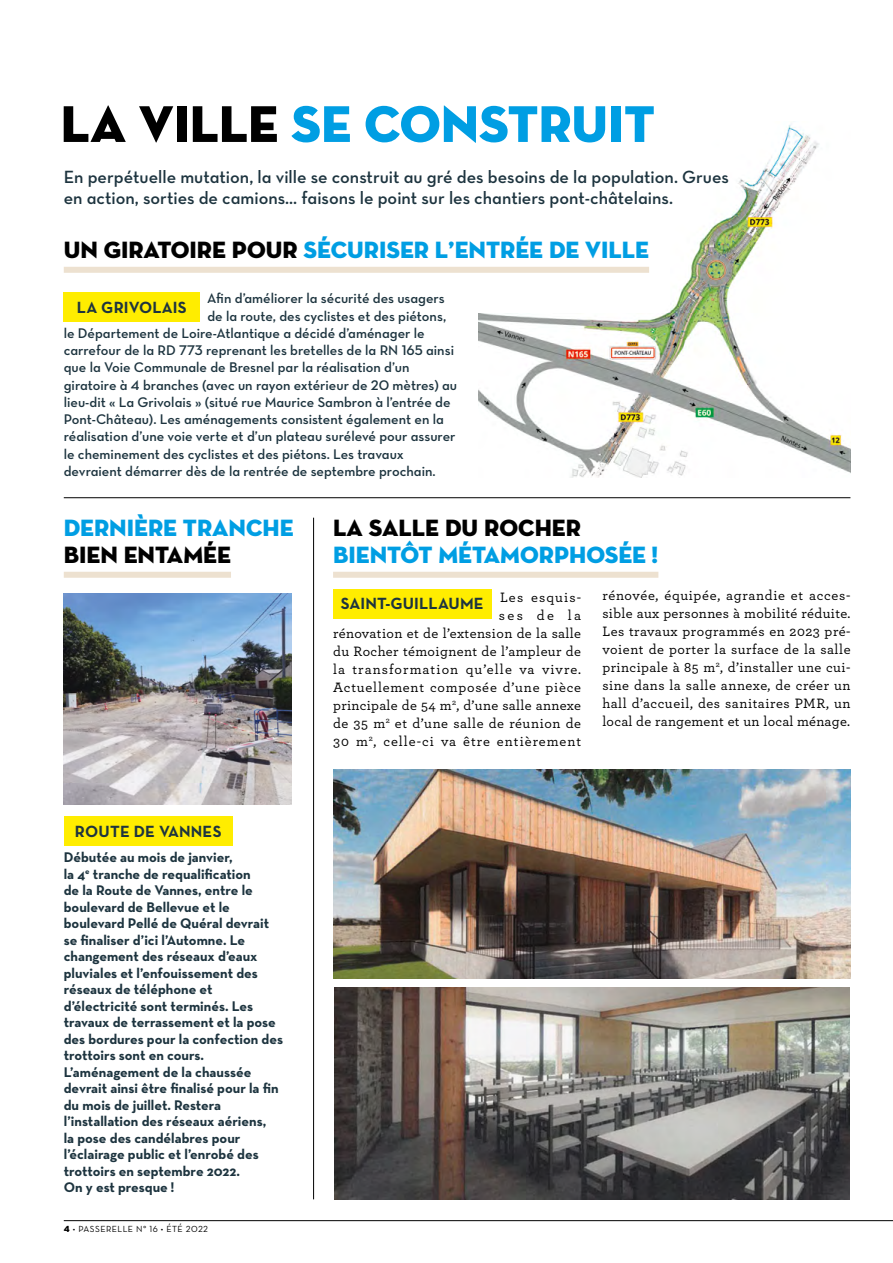
<style>
.page{position:relative;width:893px;height:1263px;background:#fff}
.page>*{position:absolute;margin:0;border:0;box-sizing:border-box;transform-origin:0 0}
.t1{font:52.5px "Neutra Disp Titling";color:#009ee3}
.t2{font:24px "Neutra Disp Titling";color:#009ee3}
.t3{font:24px "Neutra Disp Titling";color:#000}
.t4{font:18px/20.2px "Neutra Text Demi Alt";color:#1d343f}
.t5{font:700 16.5px "Neutra Text";letter-spacing:.01em;color:#1d343f}
.t6{font:700 14.25px/16.5px "Neutra Text";color:#1d343f}
.t7{font:14.25px "Neutra Text Demi Alt";color:#1d343f}
.t8{font:500 14.25px/18px "Archer Pro";letter-spacing:.04em;color:#000;text-align:right}
.t9{font:9px "Neutra Text Book Alt";letter-spacing:.05em;color:#000}
.s1{color:#000}
.s2{font-family:"Neutra Disp Titling"}
</style>
<div class="page">
<img style="left:479px;top:125px;width:371px;height:353px">
<hr style="left:64px;top:497px;width:786px;height:1px;background:#000">
<hr style="left:313px;top:518px;width:1px;height:681px;background:#000">
<div style="left:64px;top:292px;width:136px;height:30px;background:#ffed00"></div>
<div style="left:64px;top:267px;width:585px;height:6px;background:#ede1d0"></div>
<img style="left:64px;top:593px;width:228px;height:212px">
<div style="left:64px;top:572px;width:167px;height:6px;background:#ede1d0"></div>
<div style="left:333px;top:589px;width:158px;height:29px;background:#ffed00"></div>
<img style="left:333px;top:770px;width:517px;height:208px">
<img style="left:334px;top:988px;width:515px;height:211px">
<div style="left:333px;top:572px;width:325px;height:6px;background:#ede1d0"></div>
<div style="left:64px;top:816px;width:169px;height:30px;background:#ffed00"></div>
<hr style="left:64px;top:1220px;width:829px;height:1px;background:#000">
<h1 class="t1" style="left:61px;top:91px;width:596px"><span class="s1">LA VILLE</span> SE CONSTRUIT</h1>
<p class="t4" style="left:64px;top:167px;width:667px">En perpétuelle mutation, la ville se construit au gré des besoins de la population. Grues en action, sorties de camions... faisons le point sur les chantiers pont-châtelains.</p>
<h2 class="t2" style="left:64px;top:235px;width:587px"><span class="s1">UN GIRATOIRE POUR</span> SÉCURISER L’ENTRÉE DE VILLE</h2>
<p class="t7" style="left:207px;top:290px;width:239px">Afin d’améliorer la sécurité des usagers</p>
<p class="t7" style="left:207px;top:307px;width:240px">de la route, des cyclistes et des piétons,</p>
<p class="t7" style="left:64px;top:324px;width:362px">le Département de Loire-Atlantique a décidé d’aménager le</p>
<p class="t7" style="left:64px;top:341px;width:392px">carrefour de la RD 773 reprenant les bretelles de la RN 165 ainsi</p>
<p class="t7" style="left:64px;top:359px;width:347px">que la Voie Communale de Bresnel par la réalisation d’un</p>
<p class="t7" style="left:64px;top:376px;width:395px">giratoire à 4 branches (avec un rayon extérieur de 20 mètres) au</p>
<p class="t7" style="left:64px;top:393px;width:388px">lieu-dit « La Grivolais » (situé rue Maurice Sambron à l’entrée de</p>
<p class="t7" style="left:64px;top:411px;width:382px">Pont-Château). Les aménagements consistent également en la</p>
<p class="t7" style="left:64px;top:428px;width:393px">réalisation d’une voie verte et d’un plateau surélevé pour assurer</p>
<p class="t7" style="left:64px;top:445px;width:341px">le cheminement des cyclistes et des piétons. Les travaux</p>
<p class="t7" style="left:64px;top:462px;width:373px">devraient démarrer dès de la rentrée de septembre prochain.</p>
<p class="t5" style="left:77px;top:297px;width:111px">LA GRIVOLAIS</p>
<h2 class="t2" style="left:64px;top:513px;width:231px">DERNIÈRE TRANCHE</h2>
<h2 class="t3" style="left:64px;top:540px;width:169px">BIEN ENTAMÉE</h2>
<p class="t5" style="left:75px;top:821px;width:148px">ROUTE DE VANNES</p>
<p class="t6" style="left:64px;top:849px;width:221px">Débutée au mois de janvier,<br>la 4<sup>e</sup> tranche de requalification<br>de la Route de Vannes, entre le boulevard de Bellevue et le boulevard Pellé de Quéral devrait se finaliser d’ici l’Automne. Le changement des réseaux d’eaux pluviales et l’enfouissement des réseaux de téléphone et d’électricité sont terminés. Les travaux de terrassement et la pose des bordures pour la confection des trottoirs sont en cours.<br>L’aménagement de la chaussée devrait ainsi être finalisé pour la fin du mois de juillet. Restera l’installation des réseaux aériens,<br>la pose des candélabres pour l’éclairage public et l’enrobé des trottoirs en septembre 2022.<br>On y est presque !</p>
<p class="t9" style="left:64px;top:1223px;width:146px"><span class="s2">4</span> • PASSERELLE N° 16 • ÉTÉ 2022</p>
<h2 class="t3" style="left:333px;top:513px;width:249px">LA SALLE DU ROCHER</h2>
<h2 class="t2" style="left:333px;top:540px;width:327px">BIENTÔT MÉTAMORPHOSÉE !</h2>
<p class="t8" style="left:333px;top:587px;width:250px">Les esquis-<br>ses de la<br>rénovation et de l’extension de la salle du Rocher témoignent de l’ampleur de la transformation qu’elle va vivre.<br>Actuellement composée d’une pièce principale de 54 m<sup>2</sup>, d’une salle annexe de 35 m<sup>2</sup> et d’une salle de réunion de<br>30 m<sup>2</sup>, celle-ci va être entièrement</p>
<p class="t8" style="left:602px;top:586px;width:250px;text-align:justify">rénovée, équipée, agrandie et acces&shy;sible aux personnes à mobilité réduite.<br>Les travaux programmés en 2023 pré&shy;voient de porter la surface de la salle principale à 85 m<sup>2</sup>, d’installer une cui&shy;sine dans la salle annexe, de créer un hall d’accueil, des sanitaires PMR, un local de rangement et un local ménage.</p>
<p class="t5" style="left:341px;top:593px;width:144px">SAINT-GUILLAUME</p>
</div>
